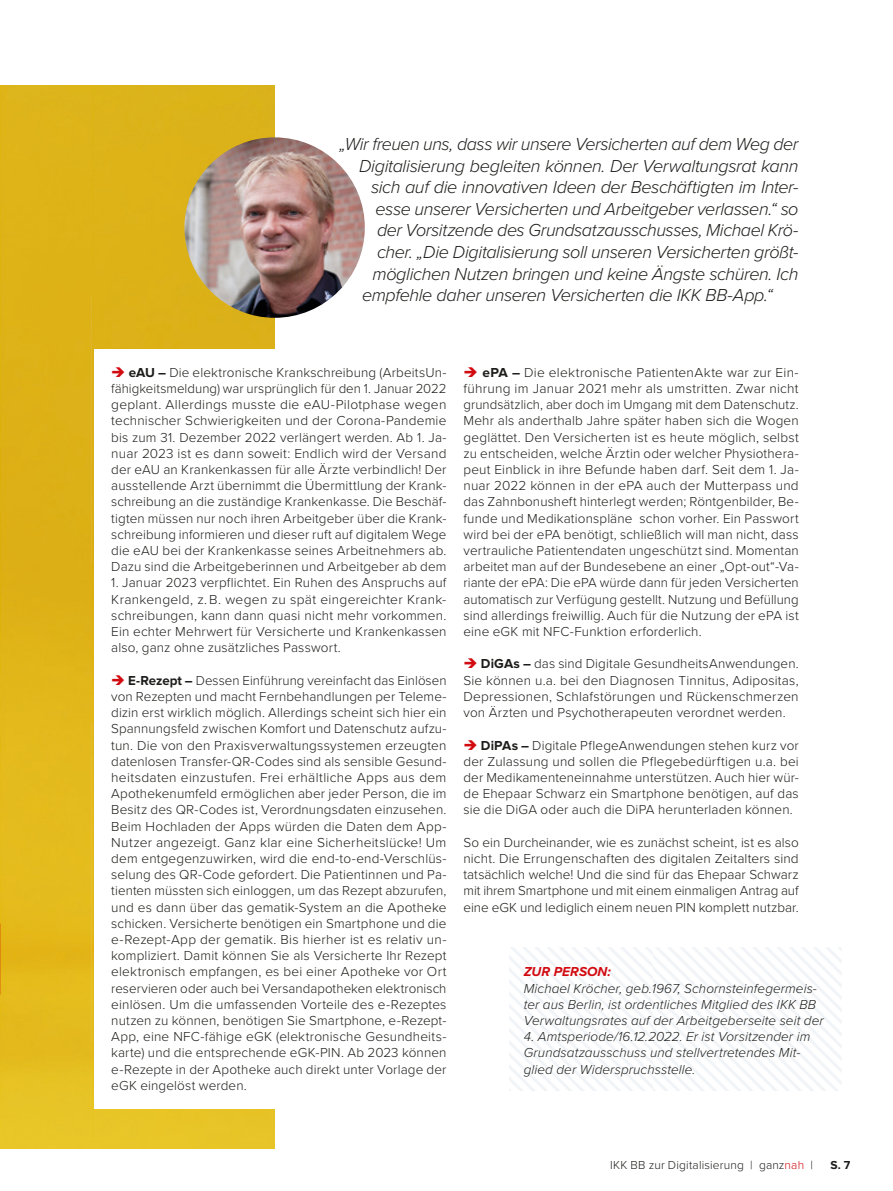
<style>
.page{position:relative;width:893px;height:1191px;background:#fff}
.page>*{position:absolute;margin:0;border:0;box-sizing:border-box;transform-origin:0 0}
.t1{font:italic 300 18px "Proxima Nova";letter-spacing:-.02em;color:#1d1d1b}
.t2{font:300 13.5px/16.2px "Proxima Nova";letter-spacing:.01em;color:#1d1d1b;text-align:justify}
.t3{font:italic 300 13.5px/16.2px "Proxima Nova";letter-spacing:.005em;color:#1d1d1b}
.t4{font:italic 700 13.5px "Proxima Nova";letter-spacing:.005em;color:#d20b11}
.t5{font:300 12px "Proxima Nova";letter-spacing:.015em;color:#1d1d1b}
.t6{font:700 12px "Proxima Nova";color:#1d1d1b}
.s1{color:#d20b11}
.s2{font-weight:700}
</style>
<div class="page">
<img style="left:0;top:85px;width:275px;height:1063px">
<div style="left:94px;top:349px;width:238px;height:759px;background:#fff"></div>
<img style="left:184px;top:137px;width:181px;height:181px;border-radius:90px">
<h1 class="t1" style="left:339px;top:130px;width:461px">„Wir freuen uns, dass wir unsere Versicherten auf dem Weg der</h1>
<h1 class="t1" style="left:359px;top:152px;width:441px">Digitalisierung begleiten können. Der Verwaltungsrat kann</h1>
<h1 class="t1" style="left:371px;top:174px;width:429px">sich auf die innovativen Ideen der Beschäftigten im Inter-</h1>
<h1 class="t1" style="left:375px;top:195px;width:425px">esse unserer Versicherten und Arbeitgeber verlassen.“ so</h1>
<h1 class="t1" style="left:377px;top:217px;width:423px">der Vorsitzende des Grundsatzausschusses, Michael Krö-</h1>
<h1 class="t1" style="left:377px;top:238px;width:423px">cher. „Die Digitalisierung soll unseren Versicherten größt-</h1>
<h1 class="t1" style="left:372px;top:260px;width:427px">möglichen Nutzen bringen und keine Ängste schüren. Ich</h1>
<h1 class="t1" style="left:362px;top:282px;width:412px">empfehle daher unseren Versicherten die IKK BB-App.“</h1>
<p class="t2" style="left:111px;top:363px;width:337px"><span class="s1">➔</span> <span class="s2">eAU –</span> Die elektronische Krankschreibung (ArbeitsUn&shy;fähigkeitsmeldung) war ursprünglich für den 1. Januar 2022 geplant. Allerdings musste die eAU-Pilotphase wegen technischer Schwierigkeiten und der Corona-Pandemie bis zum 31. Dezember 2022 verlängert werden. Ab 1. Ja&shy;nuar 2023 ist es dann soweit: Endlich wird der Versand der eAU an Krankenkassen für alle Ärzte verbindlich! Der ausstellende Arzt übernimmt die Übermittlung der Krank&shy;schreibung an die zuständige Krankenkasse. Die Beschäf&shy;tigten müssen nur noch ihren Arbeitgeber über die Krank&shy;schreibung informieren und dieser ruft auf digitalem Wege die eAU bei der Krankenkasse seines Arbeitnehmers ab.<br>Dazu sind die Arbeitgeberinnen und Arbeitgeber ab dem</p>
<p class="t2" style="left:111px;top:574px;width:337px">1. Januar 2023 verpflichtet. Ein Ruhen des Anspruchs auf Krankengeld, z. B. wegen zu spät eingereichter Krank&shy;schreibungen, kann dann quasi nicht mehr vorkommen.<br>Ein echter Mehrwert für Versicherte und Krankenkassen also, ganz ohne zusätzliches Passwort.</p>
<p class="t2" style="left:111px;top:671px;width:337px"><span class="s1">➔</span> <span class="s2">E-Rezept –</span> Dessen Einführung vereinfacht das Einlösen von Rezepten und macht Fernbehandlungen per Teleme&shy;dizin erst wirklich möglich. Allerdings scheint sich hier ein Spannungsfeld zwischen Komfort und Datenschutz aufzu&shy;tun. Die von den Praxisverwaltungssystemen erzeugten datenlosen Transfer-QR-Codes sind als sensible Gesund&shy;heitsdaten einzustufen. Frei erhältliche Apps aus dem Apothekenumfeld ermöglichen aber jeder Person, die im Besitz des QR-Codes ist, Verordnungsdaten einzusehen.<br>Beim Hochladen der Apps würden die Daten dem App-Nutzer angezeigt. Ganz klar eine Sicherheitslücke! Um dem entgegenzuwirken, wird die end-to-end-Verschlüs&shy;selung des QR-Code gefordert. Die Patientinnen und Pa&shy;tienten müssten sich einloggen, um das Rezept abzurufen, und es dann über das gematik-System an die Apotheke schicken. Versicherte benötigen ein Smartphone und die e-Rezept-App der gematik. Bis hierher ist es relativ un&shy;kompliziert. Damit können Sie als Versicherte Ihr Rezept elektronisch empfangen, es bei einer Apotheke vor Ort reservieren oder auch bei Versandapotheken elektronisch einlösen. Um die umfassenden Vorteile des e-Rezeptes nutzen zu können, benötigen Sie Smartphone, e-Rezept-App, eine NFC-fähige eGK (elektronische Gesundheits&shy;karte) und die entsprechende eGK-PIN. Ab 2023 können e-Rezepte in der Apotheke auch direkt unter Vorlage der eGK eingelöst werden.</p>
<p class="t2" style="left:463px;top:363px;width:337px"><span class="s1">➔</span> <span class="s2">ePA –</span> Die elektronische PatientenAkte war zur Ein&shy;führung im Januar 2021 mehr als umstritten. Zwar nicht grundsätzlich, aber doch im Umgang mit dem Datenschutz.<br>Mehr als anderthalb Jahre später haben sich die Wogen geglättet. Den Versicherten ist es heute möglich, selbst zu entscheiden, welche Ärztin oder welcher Physiothera&shy;peut Einblick in ihre Befunde haben darf. Seit dem 1. Ja&shy;nuar 2022 können in der ePA auch der Mutterpass und das Zahnbonusheft hinterlegt werden; Röntgenbilder, Be&shy;funde und Medikationspläne schon vorher. Ein Passwort wird bei der ePA benötigt, schließlich will man nicht, dass vertrauliche Patientendaten ungeschützt sind. Momentan arbeitet man auf der Bundesebene an einer „Opt-out“-Va&shy;riante der ePA: Die ePA würde dann für jeden Versicherten automatisch zur Verfügung gestellt. Nutzung und Befüllung sind allerdings freiwillig. Auch für die Nutzung der ePA ist eine eGK mit NFC-Funktion erforderlich.</p>
<p class="t2" style="left:463px;top:655px;width:337px"><span class="s1">➔</span> <span class="s2">DiGAs –</span> das sind Digitale GesundheitsAnwendungen.<br>Sie können u.a. bei den Diagnosen Tinnitus, Adipositas, Depressionen, Schlafstörungen und Rückenschmerzen von Ärzten und Psychotherapeuten verordnet werden.</p>
<p class="t2" style="left:463px;top:736px;width:337px"><span class="s1">➔</span> <span class="s2">DiPAs –</span> Digitale PflegeAnwendungen stehen kurz vor der Zulassung und sollen die Pflegebedürftigen u.a. bei der Medikamenteneinnahme unterstützen. Auch hier wür&shy;de Ehepaar Schwarz ein Smartphone benötigen, auf das sie die DiGA oder auch die DiPA herunterladen können.</p>
<p class="t2" style="left:463px;top:833px;width:337px">So ein Durcheinander, wie es zunächst scheint, ist es also nicht. Die Errungenschaften des digitalen Zeitalters sind tatsächlich welche! Und die sind für das Ehepaar Schwarz mit ihrem Smartphone und mit einem einmaligen Antrag auf eine eGK und lediglich einem neuen PIN komplett nutzbar.</p>
<p class="t4" style="left:524px;top:961px;width:89px">ZUR PERSON:</p>
<p class="t3" style="left:524px;top:979px;width:301px">Michael Kröcher, geb.1967, Schornsteinfegermeis&shy;ter aus Berlin, ist ordentliches Mitglied des IKK BB<br>Verwaltungsrates auf der Arbeitgeberseite seit der</p>
<p class="t3" style="left:524px;top:1028px;width:288px">4. Amtsperiode/16.12.2022. Er ist Vorsitzender im<br>Grundsatzausschuss und stellvertretendes Mit&shy;glied der Widerspruchsstelle.</p>
<p class="t5" style="left:610px;top:1155px;width:204px">IKK BB zur Digitalisierung | ganz<span class="s1">nah</span> |</p>
<p class="t6" style="left:830px;top:1157px;width:22px">S. 7</p>
</div>
